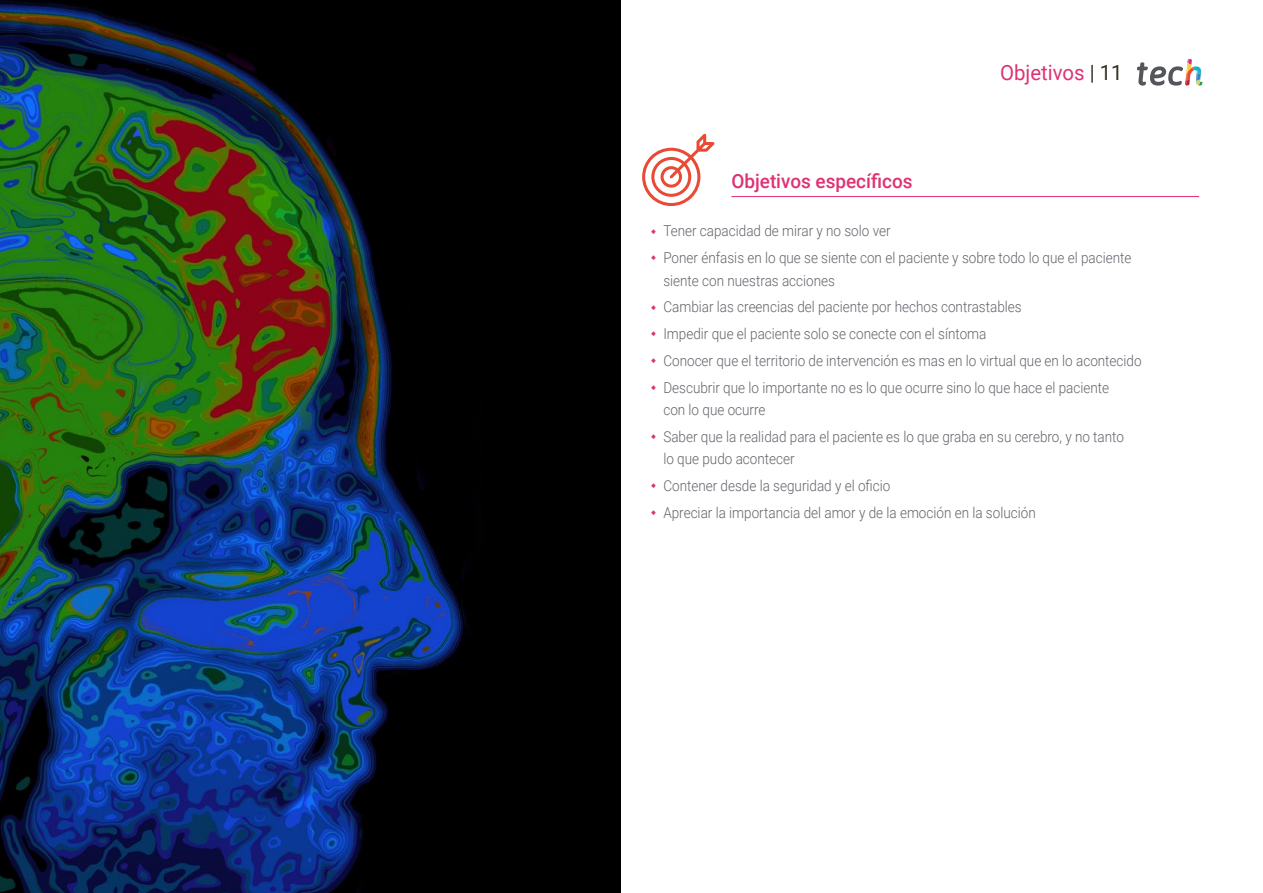
<style>
.page{position:relative;width:1263px;height:893px;background:#fff}
.page>*{position:absolute;margin:0;border:0;box-sizing:border-box;transform-origin:0 0}
.t1{font:21px "Roboto";color:#df3174}
.t2{font:500 19.5px "Roboto";color:#df3174}
.t3{font:300 15px/26.7px "Roboto";color:#61646a;scale:.9 1}
.s1{color:#312e20}
</style>
<div class="page">
<hr style="left:731px;top:196px;width:468px;height:1px;background:#df3174">
<svg style="left:642px;top:134px;width:72px;height:72px"></svg>
<img style="left:0;top:0;width:621px;height:893px">
<svg style="left:1137px;top:59px;width:65px;height:27px"></svg>
<h2 class="t2" style="left:731px;top:168px;width:183px">Objetivos específicos</h2>
<h1 class="t1" style="left:1000px;top:57px;width:124px">Objetivos <span class="s1">| 11</span></h1>
<p class="t3" style="left:663px;top:217px;width:522px">Tener capacidad de mirar y no solo ver<br>Poner énfasis en lo que se siente con el paciente y sobre todo lo que el paciente</p>
<p class="t3" style="left:663px;top:266px;width:533px">siente con nuestras acciones<br>Cambiar las creencias del paciente por hechos contrastables<br>Impedir que el paciente solo se conecte con el síntoma<br>Conocer que el territorio de intervención es mas en lo virtual que en lo acontecido Descubrir que lo importante no es lo que ocurre sino lo que hace el paciente</p>
<p class="t3" style="left:663px;top:396px;width:513px">con lo que ocurre<br>Saber que la realidad para el paciente es lo que graba en su cerebro, y no tanto</p>
<p class="t3" style="left:663px;top:445px;width:415px">lo que pudo acontecer<br>Contener desde la seguridad y el oficio<br>Apreciar la importancia del amor y de la emoción en la solución</p>
</div>
